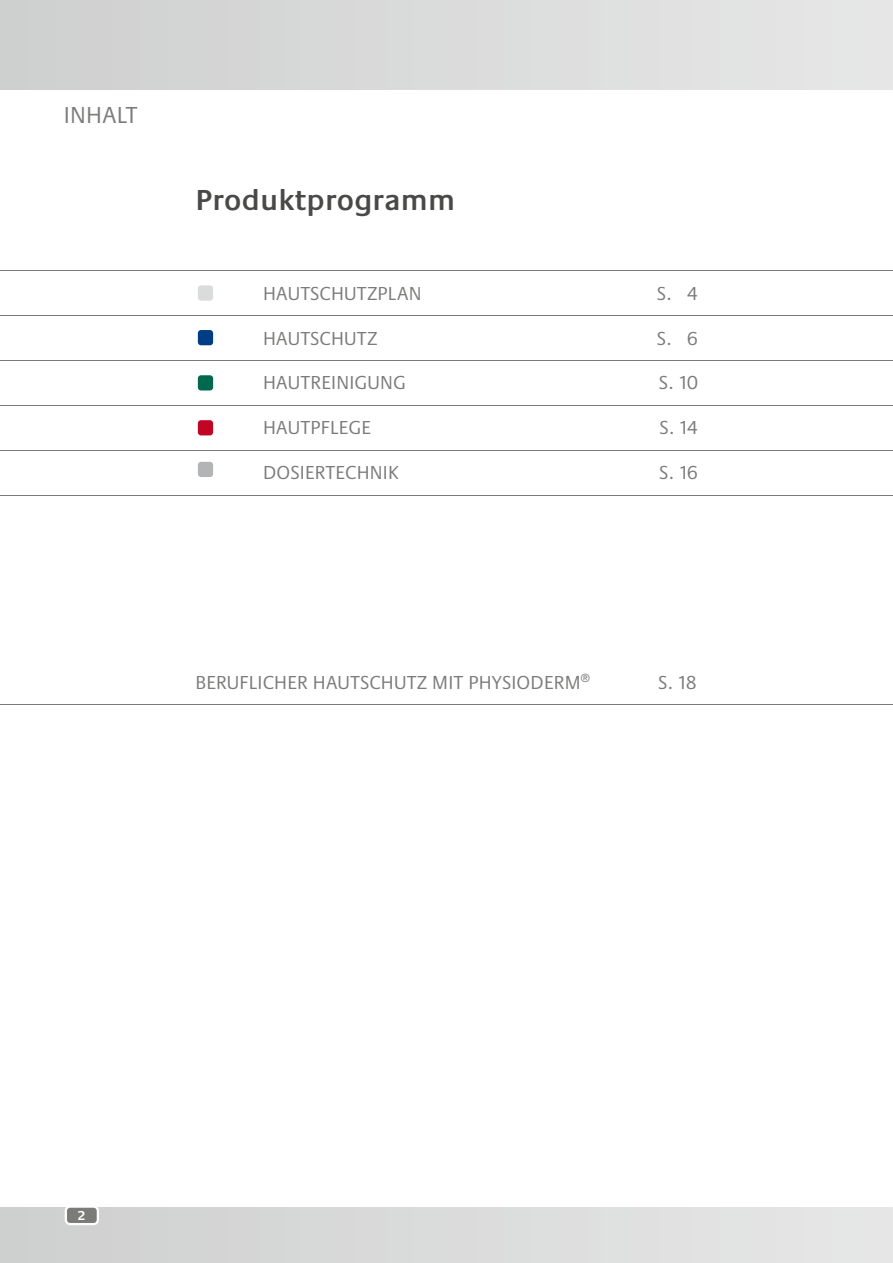
<style>
.page{position:relative;width:893px;height:1263px;background:#fff}
.page>*{position:absolute;margin:0;border:0;box-sizing:border-box;transform-origin:0 0}
.t1{font:600 30px "Praxis";letter-spacing:.01em;color:#494948}
.t2{font:24px "Praxis Next";letter-spacing:.01em;color:#7b7b7a}
.t3{font:19.5px "Praxis Next";letter-spacing:.01em;color:#7b7b7a}
.t4{font:600 13.5px "Praxis";color:#fff}
</style>
<div class="page">
<div style="left:0;top:0;width:893px;height:89px;background:#dbdbdc"></div>
<div style="left:0;top:1208px;width:893px;height:55px;background:#dbdbdc"></div>
<hr style="left:0;top:704px;width:893px;height:1px;background:#7b7b7a">
<svg style="left:65px;top:1207px;width:34px;height:18px"></svg>
<hr style="left:0;top:270px;width:893px;height:1px;background:#7b7b7a">
<hr style="left:0;top:315px;width:893px;height:1px;background:#7b7b7a">
<hr style="left:0;top:360px;width:893px;height:1px;background:#7b7b7a">
<hr style="left:0;top:405px;width:893px;height:1px;background:#7b7b7a">
<hr style="left:0;top:450px;width:893px;height:1px;background:#7b7b7a">
<hr style="left:0;top:495px;width:893px;height:1px;background:#7b7b7a">
<svg style="left:198px;top:285px;width:15px;height:16px"></svg>
<svg style="left:197px;top:330px;width:17px;height:16px"></svg>
<svg style="left:197px;top:375px;width:17px;height:16px"></svg>
<svg style="left:197px;top:420px;width:17px;height:16px"></svg>
<svg style="left:197px;top:461px;width:16px;height:16px"></svg>
<p class="t2" style="left:64px;top:97px;width:75px">INHALT</p>
<h1 class="t1" style="left:196px;top:183px;width:261px">Produktprogramm</h1>
<p class="t3" style="left:263px;top:278px;width:160px">HAUTSCHUTZPLAN</p>
<p class="t3" style="left:657px;top:278px;width:43px">S. 4</p>
<p class="t3" style="left:263px;top:323px;width:116px">HAUTSCHUTZ</p>
<p class="t3" style="left:657px;top:323px;width:43px">S. 6</p>
<p class="t3" style="left:263px;top:368px;width:144px">HAUTREINIGUNG</p>
<p class="t3" style="left:659px;top:368px;width:41px">S. 10</p>
<p class="t3" style="left:263px;top:413px;width:109px">HAUTPFLEGE</p>
<p class="t3" style="left:659px;top:413px;width:40px">S. 14</p>
<p class="t3" style="left:263px;top:458px;width:137px">DOSIERTECHNIK</p>
<p class="t3" style="left:659px;top:458px;width:40px">S. 16</p>
<p class="t3" style="left:196px;top:667px;width:396px">BERUFLICHER HAUTSCHUTZ MIT PHYSIODERM<sup>®</sup></p>
<p class="t3" style="left:658px;top:667px;width:40px">S. 18</p>
<p class="t4" style="left:78px;top:1208px;width:9px">2</p>
</div>
